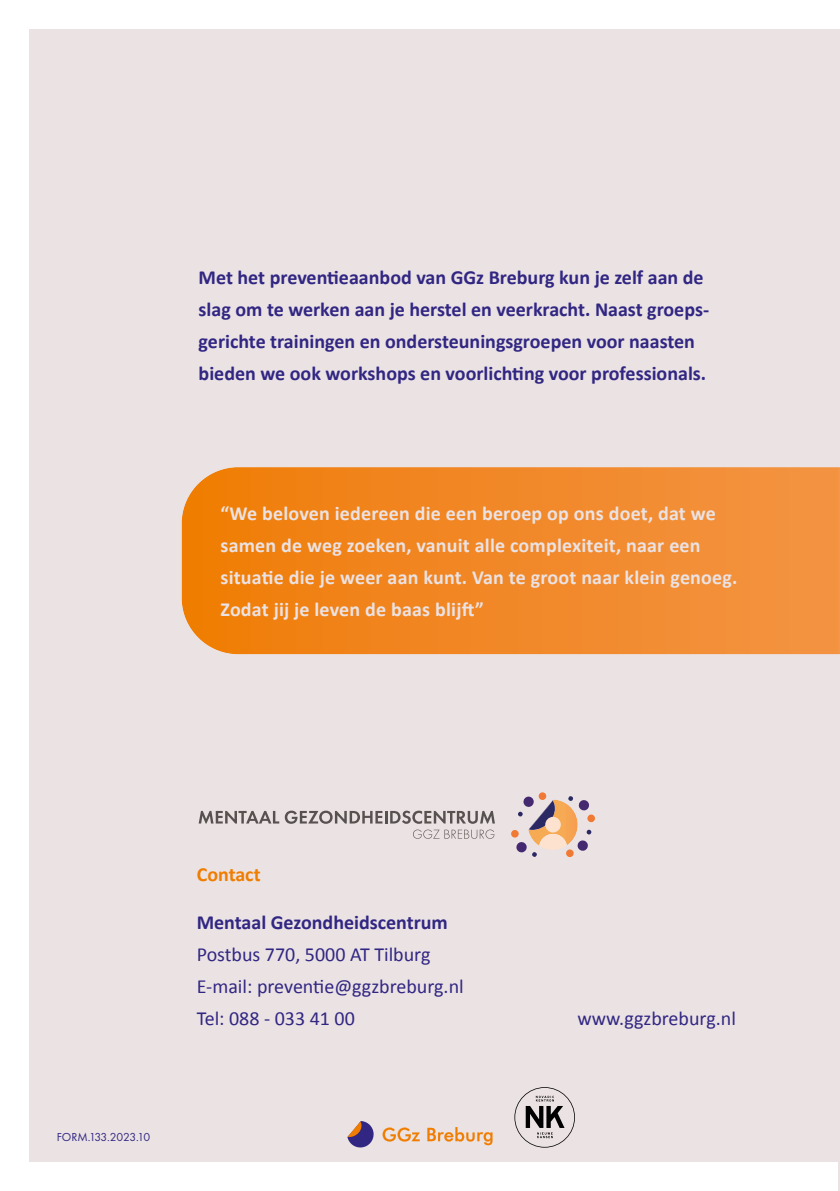
<style>
.page{position:relative;width:840px;height:1191px;background:#fff}
.page>*{position:absolute;margin:0;border:0;box-sizing:border-box;transform-origin:0 0}
.t1{font:700 20px/32px "Calibri";color:#312783}
.t2{font:700 20px/32px "Calibri";letter-spacing:.01em;color:#ebe2e3}
.t3{font:20px/32px "Calibri";color:#312783}
.t4{font:700 20px "Calibri";color:#f07d00}
.t5{font:12px "Futura PT";letter-spacing:-.025em;color:#312783}
</style>
<div class="page">
<div style="left:0;top:0;width:839px;height:1191px;background:#ebe2e3"></div>
<svg style="left:514px;top:1087px;width:60px;height:60px"></svg>
<svg style="left:382px;top:1127px;width:37px;height:14px"></svg>
<svg style="left:427px;top:1127px;width:65px;height:18px"></svg>
<svg style="left:347px;top:1121px;width:27px;height:27px"></svg>
<svg style="left:181px;top:467px;width:658px;height:187px;background:#f18929"></svg>
<svg style="left:510px;top:829px;width:8px;height:9px"></svg>
<svg style="left:515px;top:841px;width:12px;height:12px"></svg>
<svg style="left:538px;top:792px;width:8px;height:8px"></svg>
<div style="left:523px;top:796px;width:10px;height:11px;background:#452970;border-radius:50%"></div>
<svg style="left:518px;top:811px;width:4px;height:5px"></svg>
<div style="left:586px;top:814px;width:9px;height:8px;background:#f07a33;border-radius:3px"></div>
<svg style="left:528px;top:796px;width:63px;height:61px"></svg>
<div style="left:545px;top:817px;width:15px;height:15px;background:#fde3cf;border-radius:50%"></div>
<svg style="left:198px;top:810px;width:296px;height:28px"></svg>
<div style="left:0;top:1162px;width:836px;height:29px;background:#fff"></div>
<div style="left:0;top:0;width:839px;height:28px;background:#fff"></div>
<div style="left:0;top:0;width:28px;height:1191px;background:#fff"></div>
<p class="t1" style="left:198px;top:261px;width:511px">Met het preventieaanbod van GGz Breburg kun je zelf aan de slag om te werken aan je herstel en veerkracht. Naast groeps&shy;gerichte trainingen en ondersteuningsgroepen voor naasten bieden we ook workshops en voorlichting voor professionals.</p>
<p class="t2" style="left:220px;top:497px;width:518px">“We beloven iedereen die een beroep op ons doet, dat we samen de weg zoeken, vanuit alle complexiteit, naar een situatie die je weer aan kunt. Van te groot naar klein genoeg.<br>Zodat jij je leven de baas blijft”</p>
<p class="t5" style="left:57px;top:1129px;width:95px">FORM.133.2023.10</p>
<p class="t4" style="left:197px;top:867px;width:65px">Contact</p>
<p class="t1" style="left:197px;top:905px;width:252px">Mentaal Gezondheidscentrum</p>
<p class="t3" style="left:197px;top:937px;width:268px">Postbus 770, 5000 AT Tilburg<br>E-mail: preventie@ggzbreburg.nl<br>Tel: 088 - 033 41 00</p>
<p class="t3" style="left:577px;top:1001px;width:160px">www.ggzbreburg.nl</p>
</div>
